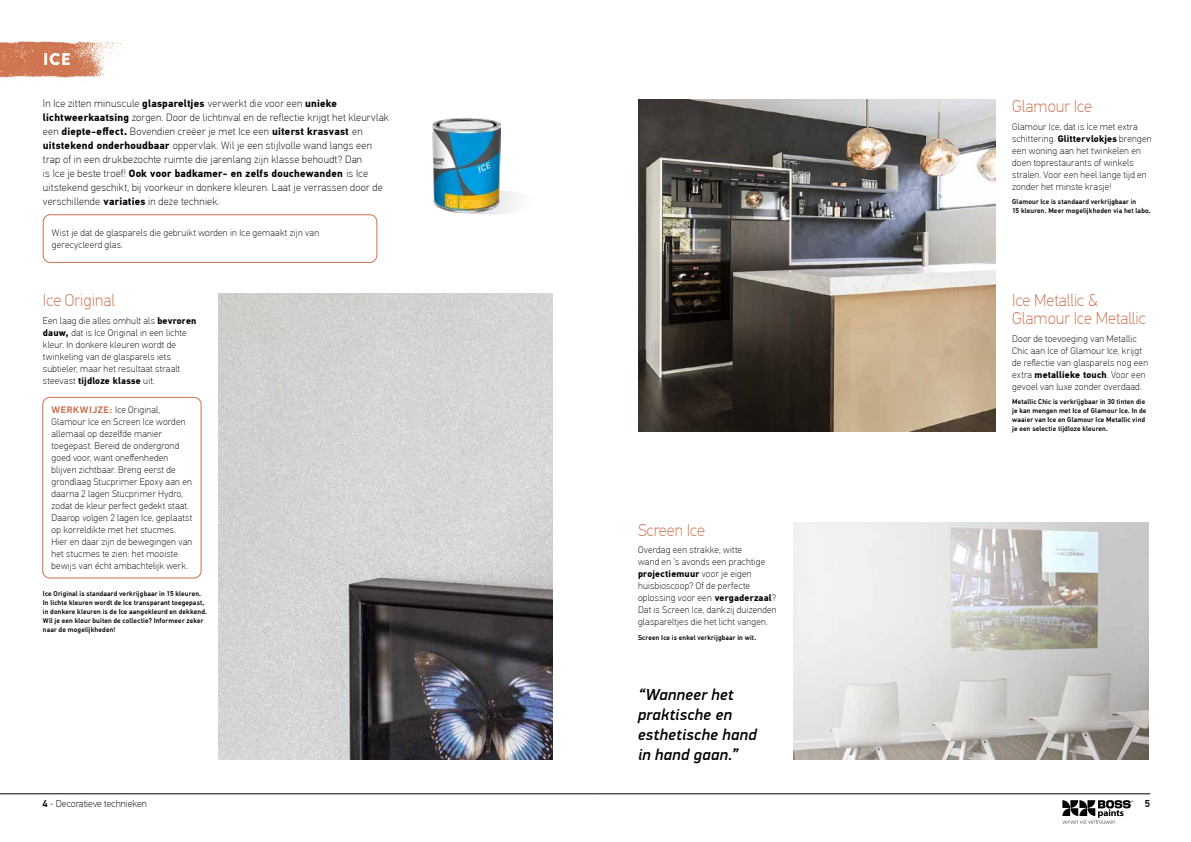
<style>
.page{position:relative;width:1191px;height:842px;background:#fff}
.page>*{position:absolute;margin:0;border:0;box-sizing:border-box;transform-origin:0 0}
.t1{font:100 17px/18px "PF Din Text Pro";color:#cd6f4b}
.t2{font:17px "Brandon Printed Two";color:#fff}
.t3{font:italic 500 16px/20px "PFDIN Display Pro";letter-spacing:.025em;color:#000}
.t4{font:100 10.5px/14px "PF Din Text Pro";letter-spacing:.025em;color:#000}
.t5{font:100 10px "PF Din Text Pro";color:#000}
.t6{font:500 10px "PF Din Text Pro";color:#000}
.t7{font:100 9.5px/12px "PF Din Text Pro";letter-spacing:.025em;color:#000}
.t8{font:500 7px/9px "PF Din Text Pro";letter-spacing:.02em;color:#000}
.s1{font-weight:700}
.s2{font-family:"PFDIN Display Pro";font-weight:700;color:#cd6f4b}
.s3{font-weight:500}
</style>
<div class="page">
<hr style="left:0;top:793px;width:595px;height:1px;background:#000">
<hr style="left:595px;top:793px;width:555px;height:1px;background:#000">
<svg style="left:1062px;top:800px;width:70px;height:24px"></svg>
<div style="left:436px;top:190px;width:102px;height:24px;background:#f5f5f5;border-radius:50%"></div>
<img style="left:218px;top:293px;width:335px;height:467px">
<img style="left:432px;top:119px;width:68px;height:94px">
<img style="left:793px;top:523px;width:355px;height:237px">
<img style="left:638px;top:99px;width:357px;height:332px">
<img style="left:0;top:41px;width:122px;height:37px">
<div style="left:43px;top:397px;width:158px;height:181px;border:1px solid #cd6f4b;border-radius:7px"></div>
<div style="left:43px;top:214px;width:334px;height:49px;border:1px solid #cd6f4b;border-radius:7px"></div>
<h1 class="t2" style="left:43px;top:49px;width:30px">ICE</h1>
<p class="t4" style="left:43px;top:97px;width:347px">In Ice zitten minuscule <span class="s1">glaspareltjes</span> verwerkt die voor een <span class="s1">unieke lichtweerkaatsing</span> zorgen. Door de lichtinval en de reflectie krijgt het kleurvlak een <span class="s1">diepte-effect.</span> Bovendien creëer je met Ice een <span class="s1">uiterst krasvast</span> en <span class="s1">uitstekend onderhoudbaar</span> oppervlak. Wil je een stijlvolle wand langs een trap of in een drukbezochte ruimte die jarenlang zijn klasse behoudt? Dan<br>is Ice je beste troef! <span class="s1">Ook voor badkamer- en zelfs douchewanden</span> is Ice uitstekend geschikt, bij voorkeur in donkere kleuren. Laat je verrassen door de verschillende <span class="s1">variaties</span> in deze techniek.</p>
<p class="t7" style="left:52px;top:227px;width:269px">Wist je dat de glasparels die gebruikt worden in Ice gemaakt zijn van gerecycleerd glas.</p>
<h1 class="t1" style="left:43px;top:291px;width:74px">Ice Original</h1>
<p class="t7" style="left:43px;top:315px;width:155px">Een laag die alles omhult als <span class="s1">bevroren dauw,</span> dat is Ice Original in een lichte kleur. In donkere kleuren wordt de twinkeling van de glasparels iets subtieler, maar het resultaat straalt steevast <span class="s1">tijdloze klasse</span> uit.</p>
<p class="t7" style="left:52px;top:404px;width:142px"><span class="s2">WERKWIJZE:</span> Ice Original,<br>Glamour Ice en Screen Ice worden allemaal op dezelfde manier toegepast. Bereid de ondergrond goed voor, want oneffenheden blijven zichtbaar. Breng eerst de grondlaag Stucprimer Epoxy aan en daarna 2 lagen Stucprimer Hydro, zodat de kleur perfect gedekt staat.<br>Daarop volgen 2 lagen Ice, geplaatst op korreldikte met het stucmes.<br>Hier en daar zijn de bewegingen van het stucmes te zien: het mooiste bewijs van écht ambachtelijk werk.</p>
<p class="t8" style="left:43px;top:590px;width:166px">Ice Original is standaard verkrijgbaar in 15 kleuren.<br>In lichte kleuren wordt de Ice transparant toegepast, in donkere kleuren is de Ice aangekleurd en dekkend.<br>Wil je een kleur buiten de collectie? Informeer zeker naar de mogelijkheden!</p>
<h1 class="t1" style="left:638px;top:521px;width:69px">Screen Ice</h1>
<p class="t7" style="left:638px;top:544px;width:140px">Overdag een strakke, witte<br>wand en ’s avonds een prachtige <span class="s1">projectiemuur</span> voor je eigen huisbioscoop? Of de perfecte oplossing voor een <span class="s1">vergaderzaal</span>?<br>Dat is Screen Ice, dankzij duizenden glaspareltjes die het licht vangen.</p>
<p class="t8" style="left:638px;top:633px;width:120px">Screen Ice is enkel verkrijgbaar in wit.</p>
<h2 class="t3" style="left:638px;top:684px;width:120px">“Wanneer het praktische en esthetische hand in hand gaan.”</h2>
<h1 class="t1" style="left:1012px;top:97px;width:81px">Glamour Ice</h1>
<p class="t7" style="left:1012px;top:121px;width:141px">Glamour Ice, dat is Ice met extra schittering. <span class="s1">Glittervlokjes</span> brengen een woning aan het twinkelen en doen toprestaurants of winkels stralen. Voor een heel lange tijd en zonder het minste krasje!</p>
<p class="t8" style="left:1012px;top:197px;width:140px">Glamour Ice is standaard verkrijgbaar in<br>15 kleuren. Meer mogelijkheden via het labo.</p>
<h1 class="t1" style="left:1012px;top:291px;width:135px">Ice Metallic &amp;<br>Glamour Ice Metallic</h1>
<p class="t7" style="left:1012px;top:333px;width:137px">Door de toevoeging van Metallic Chic aan Ice of Glamour Ice, krijgt de reflectie van glasparels nog een extra <span class="s1">metallieke touch</span>. Voor een gevoel van luxe zonder overdaad.</p>
<p class="t8" style="left:1012px;top:398px;width:136px">Metallic Chic is verkrijgbaar in 30 tinten die je kan mengen met Ice of Glamour Ice. In de waaier van Ice en Glamour Ice Metallic vind je een selectie tijdloze kleuren.</p>
<p class="t5" style="left:43px;top:798px;width:106px"><span class="s3">4</span> - Decoratieve technieken</p>
<p class="t6" style="left:1144px;top:798px;width:7px">5</p>
</div>
